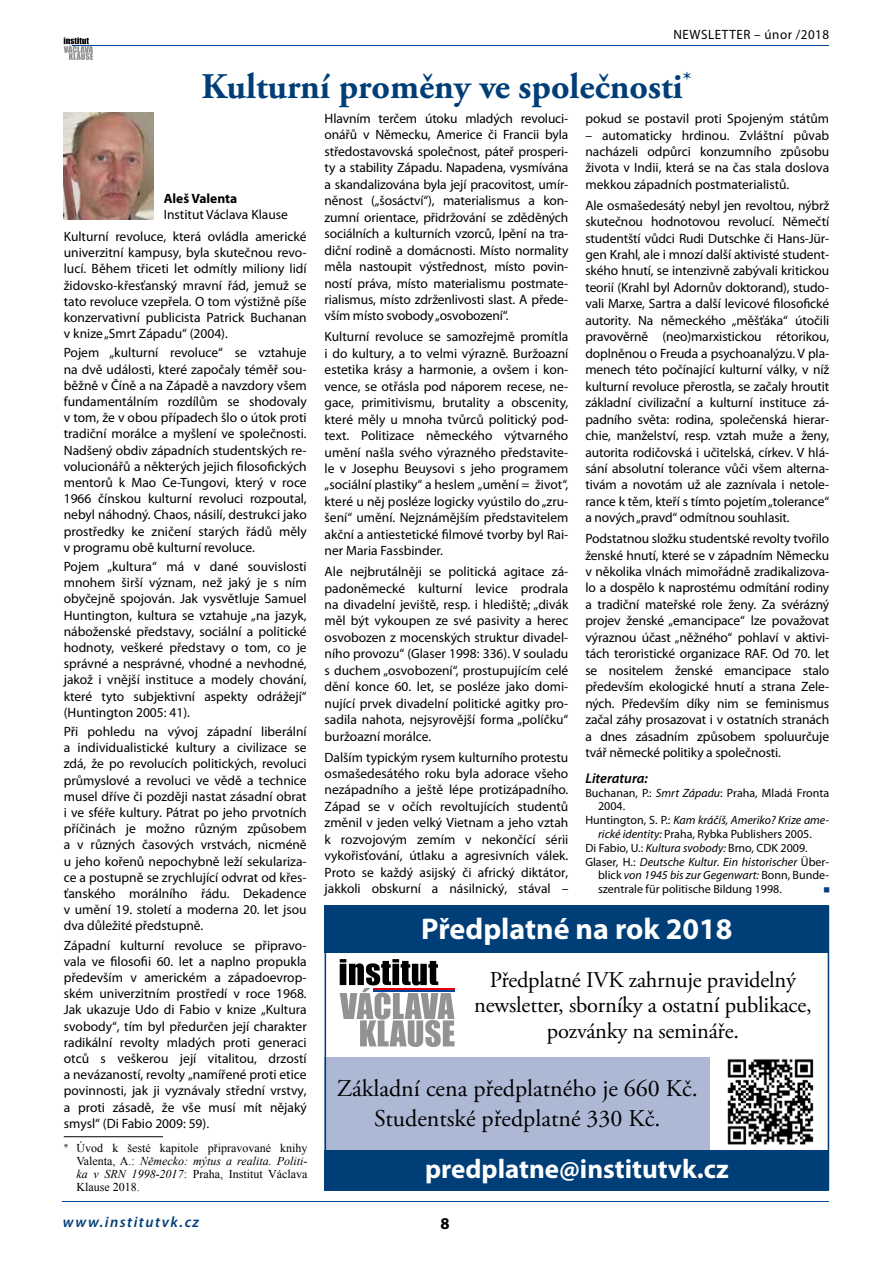
<style>
.page{position:relative;width:893px;height:1263px;background:#fff}
.page>*{position:absolute;margin:0;border:0;box-sizing:border-box;transform-origin:0 0}
.t1{font:700 36px "Adobe Garamond Pro";color:#003e77}
.t2{font:700 30px "Myriad Pro";color:#fff}
.t3{font:700 27px "Myriad Pro";color:#fff}
.t4{font:24px/30px "Adobe Garamond Pro";color:#000;text-align:center}
.t5{font:22.5px/25.5px "Adobe Garamond Pro";letter-spacing:-.01em;color:#000;text-align:center}
.t6{font:700 16.5px "Myriad Pro";color:#000}
.t7{font:italic 600 15px "Myriad Pro";letter-spacing:.1em;color:#003e77}
.t8{font:italic 600 14.25px "Myriad Pro";color:#000}
.t9{font:13.5px/16.5px "Myriad Pro";color:#000;text-align:justify}
.t10{font:13.5px "Myriad Pro";letter-spacing:.04em;color:#000}
.t11{font:700 13.5px "Myriad Pro";color:#000}
.t12{font:12px "Myriad Pro";color:#000}
.t13{font:italic 12px "Myriad Pro";color:#000}
.t14{font:12px/12.9px "Times New Roman";color:#000;text-align:justify}
.t15{font:7.5px "Zapf Dingbats Itc LOT";color:#003e77}
.s1{font-family:"Myriad Pro";font-weight:300}
.s2{font-style:italic}
.s3{font-style:normal}
</style>
<div class="page">
<svg style="left:64px;top:37px;width:29px;height:23px"></svg>
<hr style="left:72px;top:45px;width:242px;height:1px;background:#004799">
<hr style="left:149px;top:45px;width:679px;height:1px;background:#004799">
<hr style="left:63px;top:1201px;width:765px;height:1px;background:#004799">
<hr style="left:64px;top:1136px;width:99px;height:1px;background:#000">
<img style="left:64px;top:113px;width:89px;height:106px">
<div style="left:325px;top:1057px;width:385px;height:94px;background:#acb8d4"></div>
<div style="left:325px;top:906px;width:504px;height:47px;background:#003e77"></div>
<svg style="left:340px;top:959px;width:115px;height:88px"></svg>
<hr style="left:373px;top:988px;width:81px;height:2px;background:#e3000f">
<hr style="left:373px;top:990px;width:81px;height:2px;background:#004799">
<img style="left:727px;top:1059px;width:87px;height:86px">
<div style="left:325px;top:1150px;width:504px;height:41px;background:#003e77"></div>
<div style="left:325px;top:906px;width:504px;height:283px;border:2px solid #003e77"></div>
<p class="t10" style="left:673px;top:27px;width:157px">NEWSLETTER – únor /2018</p>
<h1 class="t1" style="left:202px;top:66px;width:491px">Kulturní proměny ve společnosti<sup>*</sup></h1>
<p class="t11" style="left:164px;top:191px;width:75px">Aleš Valenta</p>
<p class="t9" style="left:164px;top:206px;width:126px">Institut Václava Klause</p>
<p class="t9" style="left:64px;top:229px;width:244px">Kulturní revoluce, která ovládla americké univerzitní kampusy, byla skutečnou revo&shy;lucí. Během třiceti let odmítly miliony lidí židovsko-křesťanský mravní řád, jemuž se tato revoluce vzepřela. O tom výstižně píše konzervativní publicista Patrick Buchanan v knize „Smrt Západu“ (2004).</p>
<p class="t9" style="left:64px;top:345px;width:244px">Pojem „kulturní revoluce“ se vztahuje na dvě události, které započaly téměř sou&shy;běžně v Číně a na Západě a navzdory všem fundamentálním rozdílům se shodovaly v tom, že v obou případech šlo o útok proti tradiční morálce a myšlení ve společnosti.<br>Nadšený obdiv západních studentských re&shy;volucionářů a některých jejich filosofických mentorů k Mao Ce-Tungovi, který v roce 1966 čínskou kulturní revoluci rozpoutal, nebyl náhodný. Chaos, násilí, destrukci jako prostředky ke zničení starých řádů měly v programu obě kulturní revoluce.</p>
<p class="t9" style="left:64px;top:559px;width:244px">Pojem „kultura“ má v dané souvislosti mnohem širší význam, než jaký je s ním obyčejně spojován. Jak vysvětluje Samuel Huntington, kultura se vztahuje „na jazyk, náboženské představy, sociální a politické hodnoty, veškeré představy o tom, co je správné a nesprávné, vhodné a nevhodné, jakož i vnější instituce a modely chování, které tyto subjektivní aspekty odrážejí“ (Huntington 2005: 41).</p>
<p class="t9" style="left:64px;top:724px;width:244px">Při pohledu na vývoj západní liberální a individualistické kultury a civilizace se zdá, že po revolucích politických, revoluci průmyslové a revoluci ve vědě a technice musel dříve či později nastat zásadní obrat i ve sféře kultury. Pátrat po jeho prvotních příčinách je možno různým způsobem a v různých časových vrstvách, nicméně u jeho kořenů nepochybně leží sekulariza&shy;ce a postupně se zrychlující odvrat od křes&shy;ťanského morálního řádu. Dekadence v umění 19. století a moderna 20. let jsou dva důležité předstupně.</p>
<p class="t9" style="left:64px;top:937px;width:244px">Západní kulturní revoluce se připravo&shy;vala ve filosofii 60. let a naplno propukla především v americkém a západoevrop&shy;ském univerzitním prostředí v roce 1968.<br>Jak ukazuje Udo di Fabio v knize „Kultura svobody“, tím byl předurčen její charakter radikální revolty mladých proti generaci otců s veškerou její vitalitou, drzostí a nevázaností, revolty „namířené proti etice povinnosti, jak ji vyznávaly střední vrstvy, a proti zásadě, že vše musí mít nějaký smysl“ (Di Fabio 2009: 59).</p>
<p class="t14" style="left:77px;top:1141px;width:233px;text-indent:-13px"><span class="s1">*</span> Úvod k šesté kapitole připravované knihy Valenta, A.: <span class="s2">Německo: mýtus a realita. Politi&shy;ka v SRN 1998-2017</span>: Praha, Institut Václava Klause 2018.</p>
<p class="t9" style="left:325px;top:110px;width:245px">Hlavním terčem útoku mladých revoluci&shy;onářů v Německu, Americe či Francii byla středostavovská společnost, páteř prosperi&shy;ty a stability Západu. Napadena, vysmívána a skandalizována byla její pracovitost, umír&shy;něnost („šosáctví“), materialismus a kon&shy;zumní orientace, přidržování se zděděných sociálních a kulturních vzorců, lpění na tra&shy;diční rodině a domácnosti. Místo normality měla nastoupit výstřednost, místo povin&shy;ností práva, místo materialismu postmate&shy;rialismus, místo zdrženlivosti slast. A přede&shy;vším místo svobody „osvobození“.</p>
<p class="t9" style="left:325px;top:329px;width:245px">Kulturní revoluce se samozřejmě promítla i do kultury, a to velmi výrazně. Buržoazní estetika krásy a harmonie, a ovšem i kon&shy;vence, se otřásla pod náporem recese, ne&shy;gace, primitivismu, brutality a obscenity, které měly u mnoha tvůrců politický pod&shy;text. Politizace německého výtvarného umění našla svého výrazného představite&shy;le v Josephu Beuysovi s jeho programem „sociální plastiky“ a heslem „umění = život“, které u něj posléze logicky vyústilo do„zru&shy;šení“ umění. Nejznámějším představitelem akční a antiestetické filmové tvorby byl Rai&shy;ner Maria Fassbinder.</p>
<p class="t9" style="left:325px;top:563px;width:245px">Ale nejbrutálněji se politická agitace zá&shy;padoněmecké kulturní levice prodrala na divadelní jeviště, resp. i hlediště; „divák měl být vykoupen ze své pasivity a herec osvobozen z mocenských struktur divadel&shy;ního provozu“ (Glaser 1998: 336). V souladu s duchem „osvobození“, prostupujícím celé dění konce 60. let, se posléze jako domi&shy;nující prvek divadelní politické agitky pro&shy;sadila nahota, nejsyrovější forma „políčku“ buržoazní morálce.</p>
<p class="t9" style="left:325px;top:749px;width:245px">Dalším typickým rysem kulturního protestu osmašedesátého roku byla adorace všeho nezápadního a ještě lépe protizápadního.<br>Západ se v očích revoltujících studentů změnil v jeden velký Vietnam a jeho vztah k rozvojovým zemím v nekončící sérii vykořisťování, útlaku a agresivních válek.<br>Proto se každý asijský či africký diktátor, jakkoli obskurní a násilnický, stával –</p>
<p class="t9" style="left:585px;top:111px;width:245px">pokud se postavil proti Spojeným státům</p>
<p class="t9" style="left:585px;top:127px;width:245px">– automaticky hrdinou. Zvláštní půvab nacházeli odpůrci konzumního způsobu života v Indii, která se na čas stala doslova mekkou západních postmaterialistů.</p>
<p class="t9" style="left:585px;top:197px;width:245px">Ale osmašedesátý nebyl jen revoltou, nýbrž skutečnou hodnotovou revolucí. Němečtí studentští vůdci Rudi Dutschke či Hans-Jür&shy;gen Krahl, ale i mnozí další aktivisté student&shy;ského hnutí, se intenzivně zabývali kritickou teorií (Krahl byl Adornův doktorand), studo&shy;vali Marxe, Sartra a další levicové filosofické autority. Na německého „měšťáka“ útočili pravověrně (neo)marxistickou rétorikou, doplněnou o Freuda a psychoanalýzu. V pla&shy;menech této počínající kulturní války, v níž kulturní revoluce přerostla, se začaly hroutit základní civilizační a kulturní instituce zá&shy;padního světa: rodina, společenská hierar&shy;chie, manželství, resp. vztah muže a ženy, autorita rodičovská i učitelská, církev. V hlá&shy;sání absolutní tolerance vůči všem alterna&shy;tivám a novotám už ale zaznívala i netole&shy;rance k těm, kteří s tímto pojetím „tolerance“ a nových „pravd“ odmítnou souhlasit.</p>
<p class="t9" style="left:585px;top:530px;width:245px">Podstatnou složku studentské revolty tvořilo ženské hnutí, které se v západním Německu v několika vlnách mimořádně zradikalizova&shy;lo a dospělo k naprostému odmítání rodiny a tradiční mateřské role ženy. Za svérázný projev ženské „emancipace“ lze považovat výraznou účast „něžného“ pohlaví v aktivi&shy;tách teroristické organizace RAF. Od 70. let se nositelem ženské emancipace stalo především ekologické hnutí a strana Zele&shy;ných. Především díky nim se feminismus začal záhy prosazovat i v ostatních stranách a dnes zásadním způsobem spoluurčuje tvář německé politiky a společnosti.</p>
<p class="t8" style="left:585px;top:770px;width:64px">Literatura:</p>
<p class="t12" style="left:585px;top:786px;width:245px">Buchanan, P.: <span class="s2">Smrt Západu</span>: Praha, Mladá Fronta</p>
<p class="t12" style="left:598px;top:800px;width:29px">2004.</p>
<p class="t13" style="left:585px;top:814px;width:245px"><span class="s3">Huntington, S. P.:</span> Kam kráčíš, Ameriko? Krize ame-</p>
<p class="t12" style="left:598px;top:827px;width:215px"><span class="s2">rické identity:</span> Praha, Rybka Publishers 2005.</p>
<p class="t12" style="left:585px;top:841px;width:224px">Di Fabio, U.: <span class="s2">Kultura svobody:</span> Brno, CDK 2009.</p>
<p class="t13" style="left:585px;top:855px;width:245px"><span class="s3">Glaser, H.:</span> Deutsche Kultur. Ein historischer <span class="s3">Über-</span></p>
<p class="t13" style="left:598px;top:869px;width:233px"><span class="s3">blick</span> von 1945 bis zur Gegenwart: <span class="s3">Bonn, Bunde-</span></p>
<p class="t12" style="left:598px;top:882px;width:185px">szentrale für politische Bildung 1998.</p>
<p class="t15" style="left:830px;top:887px;width:7px;rotate:90deg">■</p>
<h2 class="t2" style="left:421px;top:912px;width:313px">Předplatné na rok 2018</h2>
<h3 class="t5" style="left:474px;top:967px;width:339px">Předplatné IVK zahrnuje pravidelný newsletter, sborníky a ostatní publikace, pozvánky na semináře.</h3>
<h3 class="t4" style="left:337px;top:1075px;width:362px">Základní cena předplatného je 660 Kč.<br>Studentské předplatné 330 Kč.</h3>
<h3 class="t3" style="left:425px;top:1153px;width:305px">predplatne@institutvk.cz</h3>
<p class="t7" style="left:63px;top:1213px;width:138px">www.institutvk.cz</p>
<p class="t6" style="left:440px;top:1214px;width:11px">8</p>
</div>
